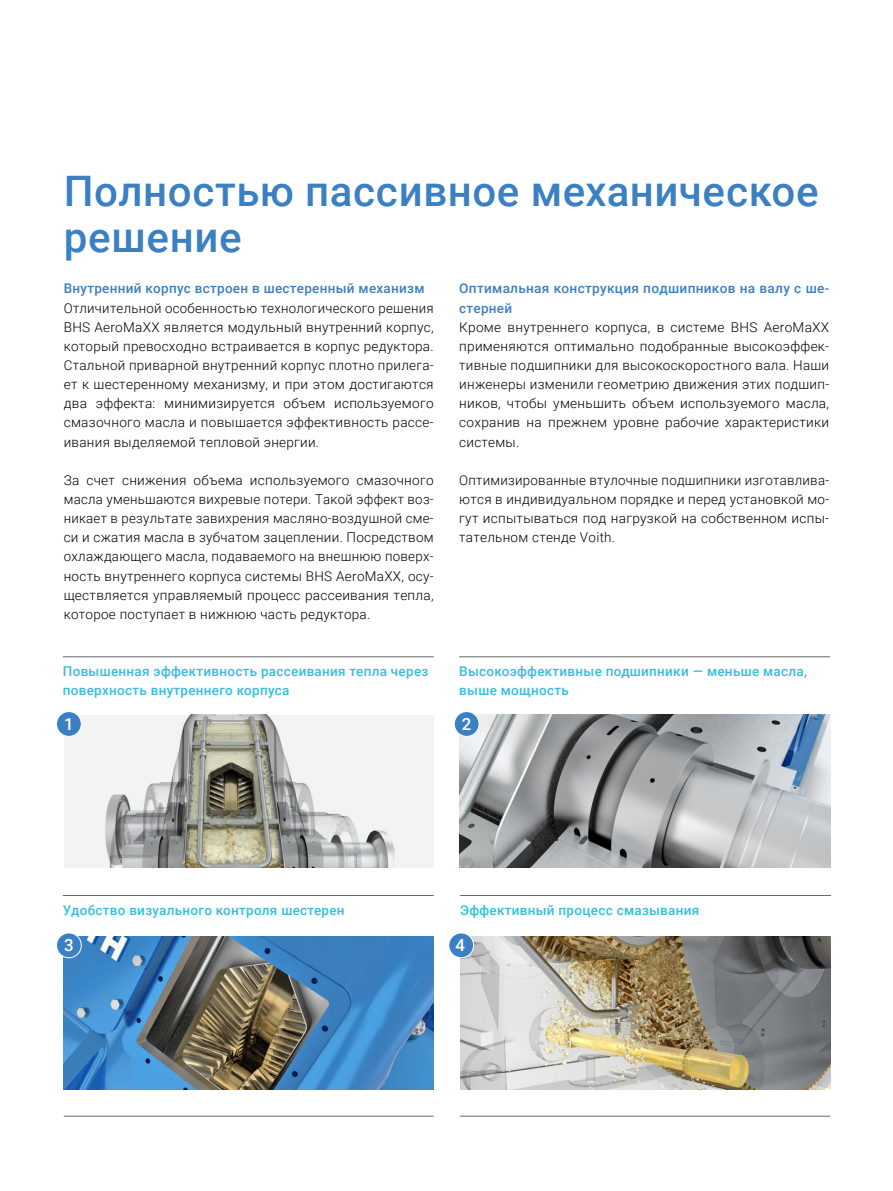
<style>
.page{position:relative;width:893px;height:1191px;background:#fff}
.page>*{position:absolute;margin:0;border:0;box-sizing:border-box;transform-origin:0 0}
.t1{font:500 42px/46.2px "Roboto";letter-spacing:.015em;color:#3b80c2}
.t2{font:500 16.8px "Roboto";color:#fff}
.t3{font:300 13.5px/19.2px "Roboto";letter-spacing:.02em;color:#000;text-align:justify}
.t4{font:500 13.5px/19.2px "Roboto";letter-spacing:.02em;color:#37bde0}
.t5{font:500 13.5px/19.2px "Roboto";letter-spacing:.02em;color:#3b80c2}
</style>
<div class="page">
<img style="left:64px;top:937px;width:370px;height:152px">
<img style="left:460px;top:937px;width:370px;height:152px">
<div style="left:64px;top:714px;width:370px;height:153px;background:#f2f3f3"></div>
<img style="left:77px;top:714px;width:343px;height:153px">
<img style="left:459px;top:714px;width:371px;height:153px">
<hr style="left:63px;top:656px;width:371px;height:1px;background:#68676c">
<hr style="left:63px;top:895px;width:371px;height:1px;background:#68676c">
<hr style="left:460px;top:895px;width:371px;height:1px;background:#68676c">
<hr style="left:459px;top:656px;width:371px;height:1px;background:#68676c">
<div style="left:57px;top:711px;width:24px;height:25px;background:#3b80c2;border-radius:50%"></div>
<div style="left:56px;top:711px;width:26px;height:26px;border:1px solid #fff;border-radius:50%"></div>
<div style="left:454px;top:711px;width:25px;height:25px;background:#3b80c2;border-radius:50%"></div>
<div style="left:454px;top:711px;width:26px;height:26px;border:1px solid #fff;border-radius:50%"></div>
<div style="left:57px;top:933px;width:24px;height:24px;background:#3b80c2;border-radius:50%"></div>
<div style="left:56px;top:932px;width:26px;height:26px;border:1px solid #fff;border-radius:50%"></div>
<div style="left:449px;top:933px;width:25px;height:24px;background:#3b80c2;border-radius:50%"></div>
<div style="left:448px;top:932px;width:26px;height:26px;border:1px solid #fff;border-radius:50%"></div>
<hr style="left:64px;top:1115px;width:370px;height:1px;background:#68676c">
<hr style="left:460px;top:1115px;width:370px;height:1px;background:#68676c">
<h1 class="t1" style="left:64px;top:166px;width:756px">Полностью пассивное механическое решение</h1>
<p class="t5" style="left:64px;top:278px;width:362px">Внутренний корпус встроен в шестеренный механизм</p>
<p class="t3" style="left:64px;top:298px;width:371px">Отличительной особенностью технологического решения BHS AeroMaXX является модульный внутренний корпус, который превосходно встраивается в корпус редуктора.<br>Стальной приварной внутренний корпус плотно прилега&shy;ет к шестеренному механизму, и при этом достигаются два эффекта: минимизируется объем используемого смазочного масла и повышается эффективность рассе&shy;ивания выделяемой тепловой энергии.</p>
<p class="t3" style="left:64px;top:470px;width:371px">За счет снижения объема используемого смазочного масла уменьшаются вихревые потери. Такой эффект воз&shy;никает в результате завихрения масляно-воздушной сме&shy;си и сжатия масла в зубчатом зацеплении. Посредством охлаждающего масла, подаваемого на внешнюю поверх&shy;ность внутреннего корпуса системы BHS AeroMaXX, осу&shy;ществляется управляемый процесс рассеивания тепла, которое поступает в нижнюю часть редуктора.</p>
<p class="t4" style="left:63px;top:661px;width:367px">Повышенная эффективность рассеивания тепла через поверхность внутреннего корпуса</p>
<p class="t5" style="left:459px;top:278px;width:371px">Оптимальная конструкция подшипников на валу с ше&shy;стерней</p>
<p class="t3" style="left:459px;top:317px;width:371px">Кроме внутреннего корпуса, в системе BHS AeroMaXX применяются оптимально подобранные высокоэффек&shy;тивные подшипники для высокоскоростного вала. Наши инженеры изменили геометрию движения этих подшип&shy;ников, чтобы уменьшить объем используемого масла, сохранив на прежнем уровне рабочие характеристики системы.</p>
<p class="t3" style="left:459px;top:470px;width:371px">Оптимизированные втулочные подшипники изготавлива&shy;ются в индивидуальном порядке и перед установкой мо&shy;гут испытываться под нагрузкой на собственном испы&shy;тательном стенде Voith.</p>
<p class="t4" style="left:459px;top:661px;width:349px">Высокоэффективные подшипники — меньше масла, выше мощность</p>
<p class="t2" style="left:64px;top:712px;width:11px">1</p>
<p class="t2" style="left:462px;top:712px;width:11px">2</p>
<p class="t4" style="left:63px;top:900px;width:283px">Удобство визуального контроля шестерен</p>
<p class="t4" style="left:460px;top:900px;width:241px">Эффективный процесс смазывания</p>
<p class="t2" style="left:64px;top:933px;width:11px">3</p>
<p class="t2" style="left:455px;top:933px;width:11px">4</p>
</div>
